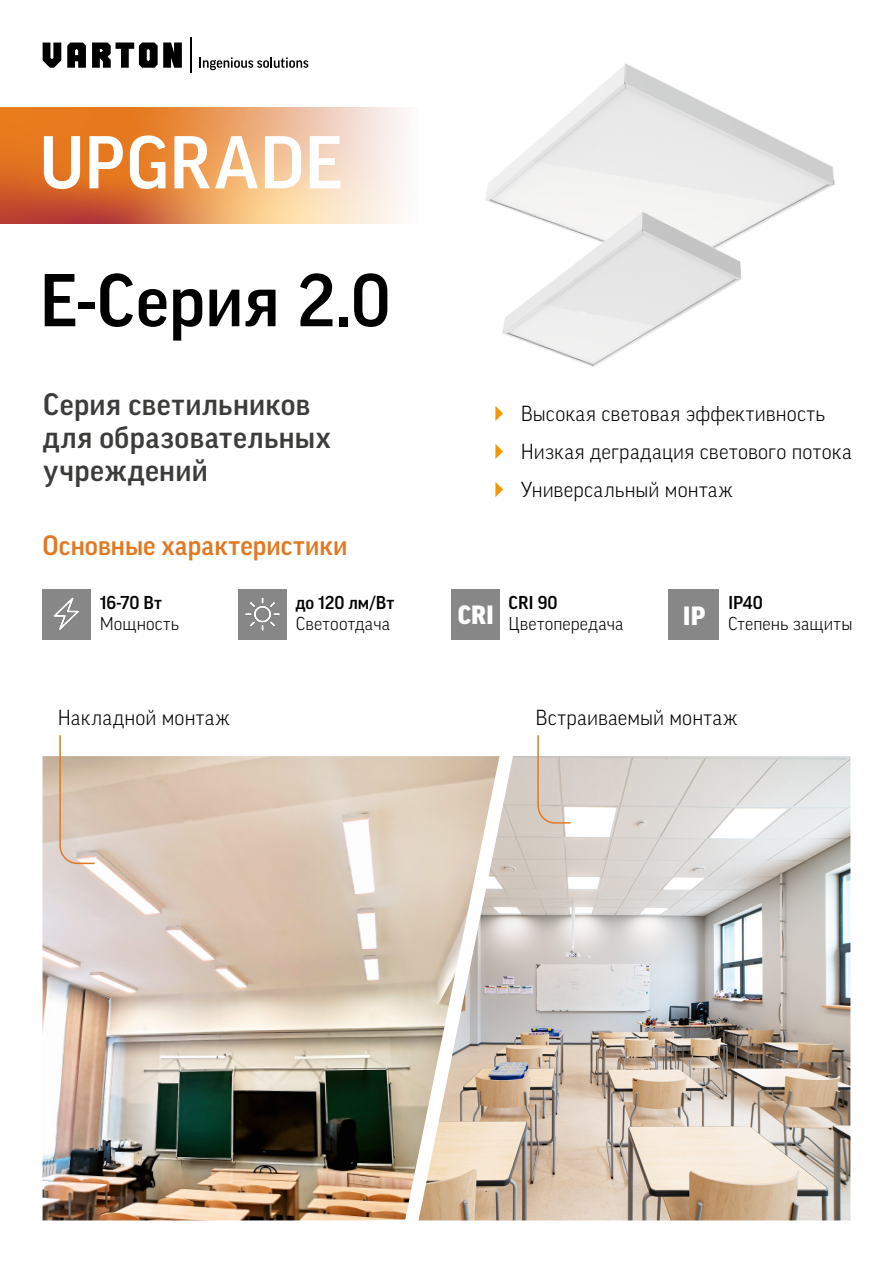
<style>
.page{position:relative;width:893px;height:1263px;background:#fff}
.page>*{position:absolute;margin:0;border:0;box-sizing:border-box;transform-origin:0 0}
.t1{font:500 72px "Good Pro";letter-spacing:.005em;color:#000}
.t2{font:500 72px "Good Pro";letter-spacing:.01em;color:#fff}
.t3{font:500 30px/33px "Good Pro";letter-spacing:.015em;color:#3c3c3b}
.t4{font:500 27px "Good Pro";letter-spacing:.005em;color:#e17822}
.t5{font:900 25.5px "Good Pro";color:#fff}
.t6{font:300 21px/38px "Good Pro";letter-spacing:.015em;color:#000}
.t7{font:300 18px "Good Pro";letter-spacing:.015em;color:#000}
.t8{font:500 18px "Good Pro";color:#000}
</style>
<div class="page">
<img style="left:43px;top:756px;width:375px;height:464px">
<div style="left:43px;top:589px;width:48px;height:51px;background:#878787"></div>
<div style="left:239px;top:589px;width:48px;height:51px;background:#878787"></div>
<div style="left:452px;top:589px;width:48px;height:51px;background:#878787"></div>
<img style="left:53px;top:597px;width:26px;height:33px">
<svg style="left:43px;top:43px;width:139px;height:25px"></svg>
<hr style="left:190px;top:38px;width:1px;height:35px;background:#000">
<svg style="left:199px;top:57px;width:109px;height:13px"></svg>
<img style="left:0;top:107px;width:123px;height:116px">
<img style="left:123px;top:107px;width:281px;height:117px">
<img style="left:485px;top:63px;width:350px;height:166px">
<img style="left:485px;top:206px;width:268px;height:161px">
<img style="left:418px;top:756px;width:432px;height:464px">
<div style="left:668px;top:589px;width:51px;height:51px;background:#878787"></div>
<img style="left:245px;top:597px;width:35px;height:34px">
<svg style="left:59px;top:735px;width:37px;height:130px"></svg>
<svg style="left:537px;top:735px;width:35px;height:89px"></svg>
<h1 class="t2" style="left:39px;top:122px;width:305px">UPGRADE</h1>
<h1 class="t1" style="left:40px;top:260px;width:353px">Е-Серия 2.0</h1>
<h2 class="t3" style="left:43px;top:387px;width:289px">Серия светильников для образовательных учреждений</h2>
<p class="t4" style="left:43px;top:530px;width:306px">Основные характеристики</p>
<p class="t8" style="left:100px;top:592px;width:63px">16-70 Вт</p>
<p class="t7" style="left:100px;top:614px;width:81px">Мощность</p>
<p class="t8" style="left:296px;top:592px;width:100px">до 120 лм/Вт</p>
<p class="t7" style="left:296px;top:614px;width:96px">Светоотдача</p>
<p class="t6" style="left:521px;top:395px;width:332px">Высокая световая эффективность<br>Низкая деградация светового потока<br>Универсальный монтаж</p>
<p class="t5" style="left:458px;top:601px;width:38px">CRI</p>
<p class="t8" style="left:509px;top:592px;width:50px">CRI 90</p>
<p class="t7" style="left:509px;top:614px;width:116px">Цветопередача</p>
<p class="t5" style="left:683px;top:601px;width:24px">IP</p>
<p class="t8" style="left:728px;top:592px;width:36px">IP40</p>
<p class="t7" style="left:728px;top:614px;width:126px">Степень защиты</p>
<p class="t6" style="left:58px;top:698px;width:173px">Накладной монтаж</p>
<p class="t6" style="left:535px;top:698px;width:204px">Встраиваемый монтаж</p>
</div>
